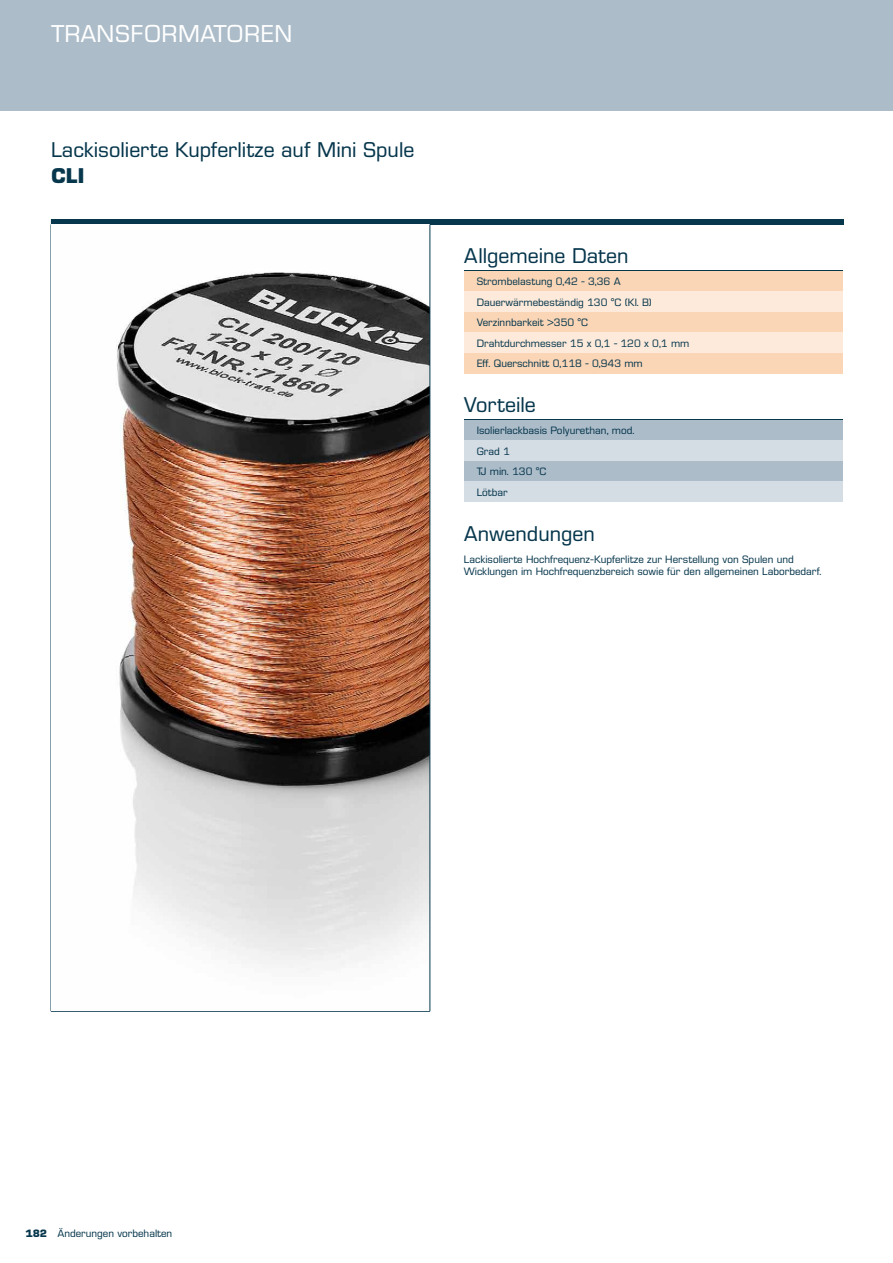
<style>
.page{position:relative;width:893px;height:1263px;background:#fff}
.page>*{position:absolute;margin:0;border:0;box-sizing:border-box;transform-origin:0 0}
.t1{font:24px "Blockstile";letter-spacing:.02em;color:#fff}
.t2{font:21px/25.2px "Blockstile";color:#07374d}
.t3{font:10.5px/20.4px "Blockstile";color:#07374d}
.s1{font-weight:700}
</style>
<div class="page">
<div style="left:0;top:0;width:893px;height:111px;background:#acbcc9"></div>
<div style="left:51px;top:219px;width:793px;height:5px;background:#07374d"></div>
<img style="left:116px;top:224px;width:314px;height:787px">
<hr style="left:430px;top:224px;width:1px;height:787px;background:#07374d">
<div style="left:464px;top:271px;width:378px;height:20px;background:#fbd6b6"></div>
<div style="left:464px;top:291px;width:378px;height:21px;background:#fdeada"></div>
<div style="left:464px;top:312px;width:378px;height:20px;background:#fbd6b6"></div>
<div style="left:464px;top:332px;width:378px;height:21px;background:#fdeada"></div>
<div style="left:464px;top:353px;width:378px;height:20px;background:#fbd6b6"></div>
<div style="left:464px;top:420px;width:378px;height:21px;background:#acbcc9"></div>
<div style="left:464px;top:441px;width:378px;height:20px;background:#d4dce4"></div>
<div style="left:464px;top:461px;width:378px;height:20px;background:#acbcc9"></div>
<div style="left:464px;top:481px;width:378px;height:21px;background:#d4dce4"></div>
<hr style="left:464px;top:548px;width:378px;height:1px;background:#07374d">
<hr style="left:51px;top:1011px;width:379px;height:1px;background:#07374d">
<p class="t1" style="left:51px;top:20px;width:243px">TRANSFORMATOREN</p>
<p class="t2" style="left:51px;top:138px;width:365px">Lackisolierte Kupferlitze auf Mini Spule<br><span class="s1">CLI</span></p>
<p class="t2" style="left:464px;top:244px;width:166px">Allgemeine Daten</p>
<p class="t3" style="left:477px;top:272px;width:214px">Strombelastung 0,42 - 3,36 A<br>Dauerwärmebeständig 130 °C (Kl. B)<br>Verzinnbarkeit &gt;350 °C<br>Drahtdurchmesser 15 x 0,1 - 120 x 0,1 mm<br>Eff. Querschnitt 0,118 - 0,943 mm²</p>
<p class="t2" style="left:464px;top:393px;width:73px">Vorteile</p>
<p class="t3" style="left:477px;top:421px;width:159px">Isolierlackbasis Polyurethan, mod.<br>Grad 1<br>TJ min. 130 °C<br>Lötbar</p>
<p class="t2" style="left:464px;top:521px;width:132px">Anwendungen</p>
<p class="t3" style="left:464px;top:553px;width:359px;line-height:12.6px">Lackisolierte Hochfrequenz-Kupferlitze zur Herstellung von Spulen und<br>Wicklungen im Hochfrequenzbereich sowie für den allgemeinen Laborbedarf.</p>
<p class="t3" style="left:26px;top:1224px;width:148px"><span class="s1">182</span> Änderungen vorbehalten</p>
</div>
